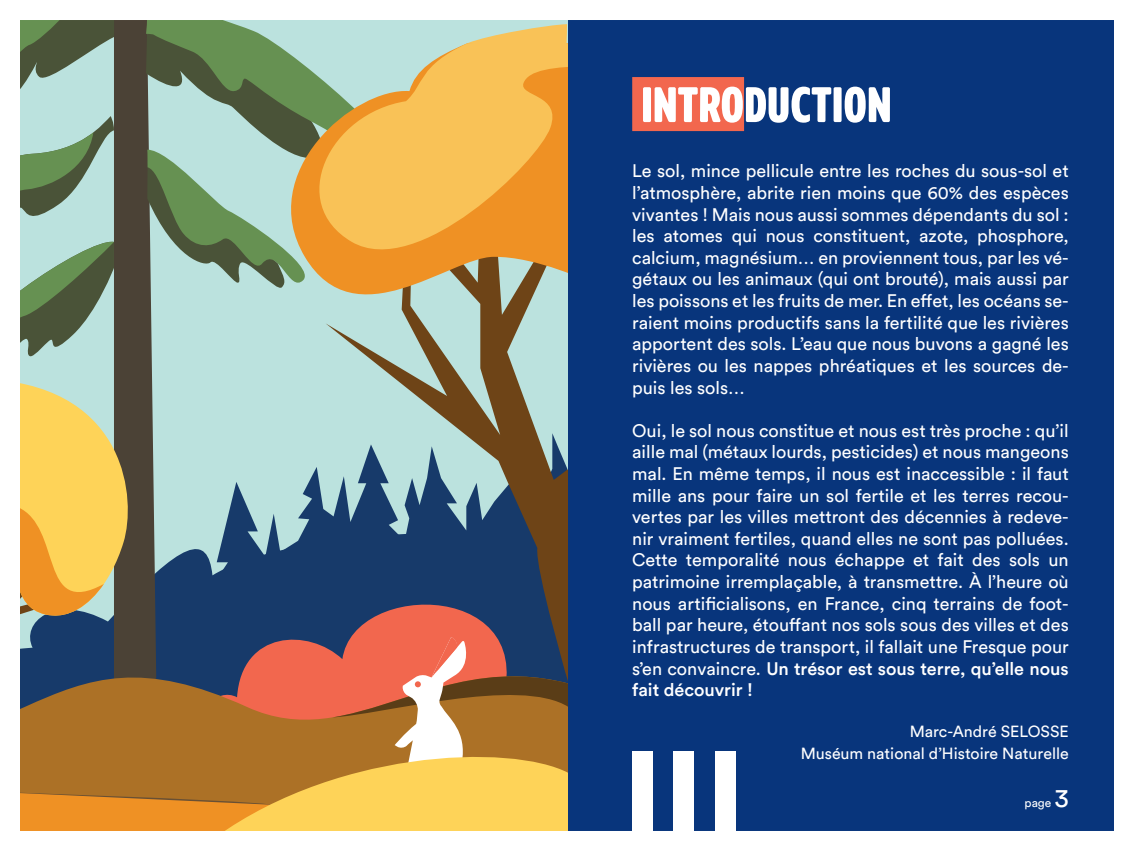
<style>
.page{position:relative;width:1134px;height:851px;background:#fff}
.page>*{position:absolute;margin:0;border:0;box-sizing:border-box;transform-origin:0 0}
.t1{font:50px "Timeout Sans";color:#fff}
.t2{font:18px/21.6px "Circular Std";color:#fff;text-align:justify}
.t3{font:16px/21.6px "Circular Std";color:#fff;text-align:right}
.t4{font:12px "Circular Std";color:#fff}
.s1{font-weight:500}
.s2{font-size:26px}
</style>
<div class="page">
<div style="left:0;top:0;width:1134px;height:850px;background:#08357c"></div>
<div style="left:632px;top:77px;width:112px;height:54px;background:#f2674e"></div>
<svg style="left:21px;top:21px;width:546px;height:808px"></svg>
<div style="left:0;top:0;width:1134px;height:850px;border:20px solid #fff"></div>
<div style="left:632px;top:751px;width:21px;height:99px;background:#fff"></div>
<div style="left:674px;top:751px;width:20px;height:99px;background:#fff"></div>
<div style="left:715px;top:751px;width:20px;height:99px;background:#fff"></div>
<h1 class="t1" style="left:641px;top:64px;width:252px">INTRODUCTION</h1>
<p class="t2" style="left:632px;top:160px;width:438px">Le sol, mince pellicule entre les roches du sous-sol et l’atmosphère, abrite rien moins que 60% des espèces vivantes ! Mais nous aussi sommes dépendants du sol : les atomes qui nous constituent, azote, phosphore, calcium, magnésium… en proviennent tous, par les vé&shy;gétaux ou les animaux (qui ont brouté), mais aussi par les poissons et les fruits de mer. En effet, les océans se&shy;raient moins productifs sans la fertilité que les rivières apportent des sols. L’eau que nous buvons a gagné les rivières ou les nappes phréatiques et les sources de&shy;puis les sols…</p>
<p class="t2" style="left:632px;top:419px;width:438px">Oui, le sol nous constitue et nous est très proche : qu’il aille mal (métaux lourds, pesticides) et nous mangeons mal. En même temps, il nous est inaccessible : il faut mille ans pour faire un sol fertile et les terres recou&shy;vertes par les villes mettront des décennies à redeve&shy;nir vraiment fertiles, quand elles ne sont pas polluées.<br>Cette temporalité nous échappe et fait des sols un patrimoine irremplaçable, à transmettre. À l’heure où nous artificialisons, en France, cinq terrains de foot&shy;ball par heure, étouffant nos sols sous des villes et des infrastructures de transport, il fallait une Fresque pour s’en convaincre. <span class="s1">Un trésor est sous terre, qu’elle nous fait découvrir !</span></p>
<p class="t3" style="left:801px;top:720px;width:270px">Marc-André SELOSSE<br>Muséum national d’Histoire Naturelle</p>
<p class="t4" style="left:1024px;top:795px;width:46px">page <span class="s2">3</span></p>
</div>
